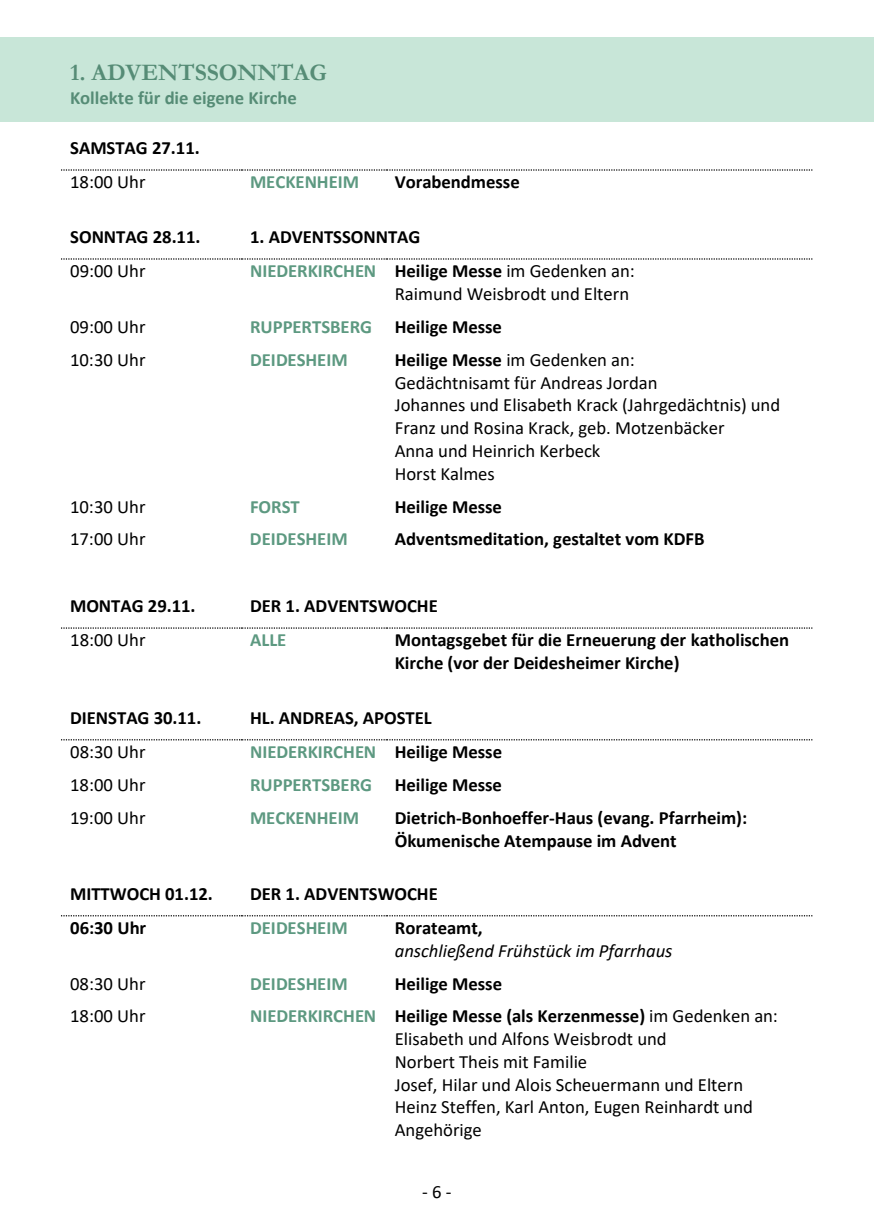
<style>
.page{position:relative;width:874px;height:1221px;background:#fff}
.page>*{position:absolute;margin:0;border:0;box-sizing:border-box;transform-origin:0 0}
.t1{font:700 23.8px "Garamond";color:#568c76}
.t2{font:18.72px/22.8px "Calibri";color:#000}
.t3{font:700 18.72px/22.8px "Calibri";color:#000}
.t4{font:700 18.72px "Calibri";color:#5d9981}
.t5{font:italic 18.72px "Calibri";color:#000}
.t6{font:700 18.72px "Calibri";letter-spacing:-.005em;color:#568c76}
.s1{font-weight:700;color:#5d9981}
.s2{font-weight:700}
.s3{color:#000}
</style>
<div class="page">
<div style="left:0;top:37px;width:873px;height:84px;background:#c8e6d8"></div>
<svg style="left:61px;top:169px;width:751px;height:2px"></svg>
<svg style="left:61px;top:258px;width:751px;height:1px"></svg>
<svg style="left:61px;top:627px;width:751px;height:1px"></svg>
<svg style="left:61px;top:739px;width:751px;height:1px"></svg>
<svg style="left:61px;top:915px;width:751px;height:1px"></svg>
<p class="t1" style="left:70px;top:56px;width:258px">1. ADVENTSSONNTAG</p>
<p class="t6" style="left:70px;top:85px;width:228px">Kollekte für die eigene Kirche</p>
<p class="t3" style="left:70px;top:136px;width:131px">SAMSTAG 27.11.</p>
<p class="t2" style="left:70px;top:170px;width:77px">18:00 Uhr</p>
<p class="t4" style="left:250px;top:169px;width:111px">MECKENHEIM</p>
<p class="t3" style="left:394px;top:170px;width:126px">Vorabendmesse</p>
<p class="t3" style="left:70px;top:225px;width:132px">SONNTAG 28.11.</p>
<p class="t3" style="left:250px;top:225px;width:172px">1. ADVENTSSONNTAG</p>
<p class="t2" style="left:70px;top:259px;width:77px">09:00 Uhr</p>
<p class="t2" style="left:394px;top:259px;width:241px;text-indent:-145px"><span class="s1">NIEDERKIRCHEN</span> <span class="s2">Heilige Messe</span> im Gedenken an:<br>Raimund Weisbrodt und Eltern</p>
<p class="t2" style="left:70px;top:315px;width:77px">09:00 Uhr</p>
<p class="t4" style="left:250px;top:313px;width:253px">RUPPERTSBERG <span class="s3">Heilige Messe</span></p>
<p class="t2" style="left:70px;top:348px;width:77px">10:30 Uhr</p>
<p class="t4" style="left:250px;top:346px;width:99px">DEIDESHEIM</p>
<p class="t2" style="left:394px;top:348px;width:387px"><span class="s2">Heilige Messe</span> im Gedenken an:<br>Gedächtnisamt für Andreas Jordan<br>Johannes und Elisabeth Krack (Jahrgedächtnis) und<br>Franz und Rosina Krack, geb. Motzenbäcker<br>Anna und Heinrich Kerbeck<br>Horst Kalmes</p>
<p class="t2" style="left:70px;top:494px;width:77px">10:30 Uhr</p>
<p class="t4" style="left:250px;top:493px;width:51px">FORST</p>
<p class="t3" style="left:394px;top:494px;width:109px">Heilige Messe</p>
<p class="t2" style="left:70px;top:527px;width:77px">17:00 Uhr</p>
<p class="t4" style="left:250px;top:525px;width:99px">DEIDESHEIM</p>
<p class="t3" style="left:394px;top:527px;width:311px">Adventsmeditation, gestaltet vom KDFB</p>
<p class="t3" style="left:70px;top:594px;width:127px">MONTAG 29.11.</p>
<p class="t3" style="left:250px;top:594px;width:189px">DER 1. ADVENTSWOCHE</p>
<p class="t2" style="left:70px;top:628px;width:77px">18:00 Uhr</p>
<p class="t4" style="left:250px;top:627px;width:38px">ALLE</p>
<p class="t3" style="left:394px;top:628px;width:396px">Montagsgebet für die Erneuerung der katholischen<br>Kirche (vor der Deidesheimer Kirche)</p>
<p class="t3" style="left:70px;top:706px;width:133px">DIENSTAG 30.11.</p>
<p class="t3" style="left:250px;top:706px;width:183px">HL. ANDREAS, APOSTEL</p>
<p class="t2" style="left:70px;top:740px;width:77px">08:30 Uhr</p>
<p class="t4" style="left:250px;top:738px;width:253px">NIEDERKIRCHEN <span class="s3">Heilige Messe</span></p>
<p class="t2" style="left:70px;top:772px;width:77px">18:00 Uhr</p>
<p class="t4" style="left:250px;top:771px;width:253px">RUPPERTSBERG <span class="s3">Heilige Messe</span></p>
<p class="t2" style="left:70px;top:805px;width:77px">19:00 Uhr</p>
<p class="t4" style="left:250px;top:804px;width:111px">MECKENHEIM</p>
<p class="t3" style="left:394px;top:806px;width:354px">Dietrich-Bonhoeffer-Haus (evang. Pfarrheim):<br>Ökumenische Atempause im Advent</p>
<p class="t3" style="left:70px;top:882px;width:144px">MITTWOCH 01.12.</p>
<p class="t3" style="left:250px;top:882px;width:189px">DER 1. ADVENTSWOCHE</p>
<p class="t3" style="left:70px;top:916px;width:77px">06:30 Uhr</p>
<p class="t4" style="left:250px;top:914px;width:99px">DEIDESHEIM</p>
<p class="t3" style="left:394px;top:916px;width:89px">Rorateamt,</p>
<p class="t5" style="left:394px;top:937px;width:279px">anschließend Frühstück im Pfarrhaus</p>
<p class="t2" style="left:70px;top:971px;width:77px">08:30 Uhr</p>
<p class="t4" style="left:250px;top:970px;width:99px">DEIDESHEIM</p>
<p class="t3" style="left:394px;top:971px;width:109px">Heilige Messe</p>
<p class="t2" style="left:70px;top:1004px;width:77px">18:00 Uhr</p>
<p class="t2" style="left:394px;top:1004px;width:384px;text-indent:-145px"><span class="s1">NIEDERKIRCHEN</span> <span class="s2">Heilige Messe (als Kerzenmesse)</span> im Gedenken an:<br>Elisabeth und Alfons Weisbrodt und<br>Norbert Theis mit Familie<br>Josef, Hilar und Alois Scheuermann und Eltern Heinz Steffen, Karl Anton, Eugen Reinhardt und Angehörige</p>
<p class="t2" style="left:422px;top:1180px;width:31px">-6 -</p>
</div>
